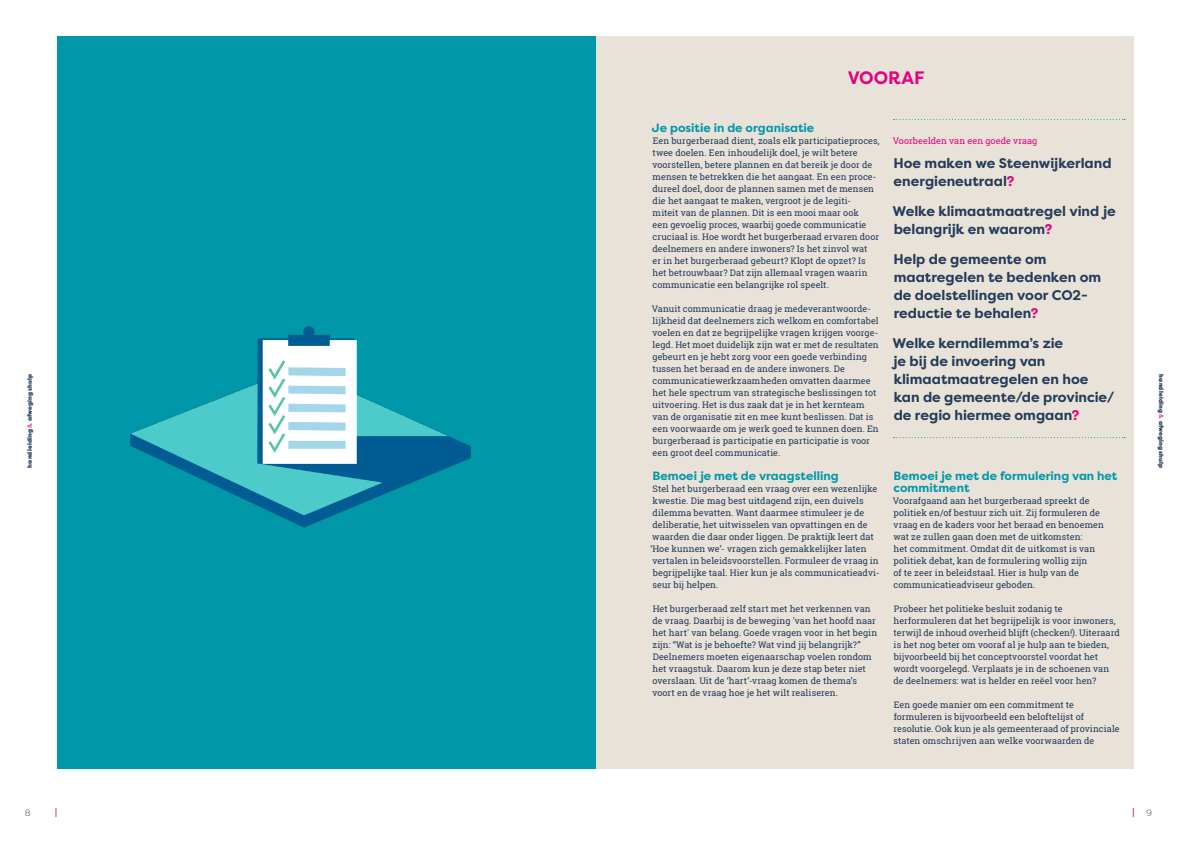
<style>
.page{position:relative;width:1191px;height:842px;background:#fff}
.page>*{position:absolute;margin:0;border:0;box-sizing:border-box;transform-origin:0 0}
.RES_Heading_1{font:700 18px "Filson Pro";color:#e5007d}
.bijlage_H2{font:700 14px/18px "Filson Pro";color:#223c5a}
.RES_tussenkopje{font:700 12px "Filson Pro";color:#0097a9}
.bijlage_H2-2{font:700 12px/12px "Filson Pro";color:#0097a9}
.t1{font:700 9.2px "Filson Pro";color:#e5007d}
.RES_tussenkopje-2{font:9px/12px "Roboto Slab";letter-spacing:.01em;color:#223c5a}
.bijlage_H2-3{font:9px/12px "Roboto Slab";letter-spacing:.005em;color:#223c5a}
.RES_body{font:9px "Roboto Slab";letter-spacing:.01em;color:#e5007d}
.t2{font:300 9px "Filson Pro";color:#223c5a}
.t3{font:700 9px "Filson Pro";color:#e5007d}
.t4{font:900 6px "Filson Pro";letter-spacing:.025em;color:#223c5a}
.s1{font-weight:400;color:#e5007d}
.s2{color:#e5007d}
</style>
<div class="page">
<div style="left:595px;top:36px;width:539px;height:732px;background:#e9e2d8"></div>
<div style="left:57px;top:36px;width:538px;height:732px;background:#0097a9"></div>
<img style="left:130px;top:326px;width:340px;height:202px">
<svg style="left:893px;top:119px;width:232px;height:1px"></svg>
<svg style="left:893px;top:437px;width:232px;height:1px"></svg>
<p class="t4" style="left:26px;top:468px;width:95px;rotate:-90deg">handleiding <span class="s1">&amp;</span> afwegingshulp</p>
<p class="RES_Heading_1" style="left:847px;top:66px;width:78px">VOORAF</p>
<p class="RES_tussenkopje" style="left:652px;top:120px;width:164px">Je positie in de organisatie</p>
<p class="RES_tussenkopje-2" style="left:652px;top:135px;width:229px">Een burgerberaad dient, zoals elk participatieproces, twee doelen. Een inhoudelijk doel, je wilt betere voorstellen, betere plannen en dat bereik je door de mensen te betrekken die het aangaat. En een proce&shy;dureel doel, door de plannen samen met de mensen die het aangaat te maken, vergroot je de legiti-<br>miteit van de plannen. Dit is een mooi maar ook<br>een gevoelig proces, waarbij goede communicatie cruciaal is. Hoe wordt het burgerberaad ervaren door deelnemers en andere inwoners? Is het zinvol wat<br>er in het burgerberaad gebeurt? Klopt de opzet? Is het betrouwbaar? Dat zijn allemaal vragen waarin communicatie een belangrijke rol speelt.</p>
<p class="RES_tussenkopje-2" style="left:652px;top:303px;width:228px">Vanuit communicatie draag je medeverantwoorde&shy;lijkheid dat deelnemers zich welkom en comfortabel voelen en dat ze begrijpelijke vragen krijgen voorge&shy;legd. Het moet duidelijk zijn wat er met de resultaten gebeurt en je hebt zorg voor een goede verbinding tussen het beraad en de andere inwoners. De communicatiewerkzaamheden omvatten daarmee het hele spectrum van strategische beslissingen tot uitvoering. Het is dus zaak dat je in het kernteam van de organisatie zit en mee kunt beslissen. Dat is een voorwaarde om je werk goed te kunnen doen. En burgerberaad is participatie en participatie is voor een groot deel communicatie.</p>
<p class="RES_tussenkopje" style="left:652px;top:468px;width:188px">Bemoei je met de vraagstelling</p>
<p class="RES_tussenkopje-2" style="left:650px;top:483px;width:231px">Stel het burgerberaad een vraag over een wezenlijke kwestie. Die mag best uitdagend zijn, een duivels dilemma bevatten. Want daarmee stimuleer je de deliberatie, het uitwisselen van opvattingen en de waarden die daar onder liggen. De praktijk leert dat ‘Hoe kunnen we’- vragen zich gemakkelijker laten vertalen in beleidsvoorstellen. Formuleer de vraag in begrijpelijke taal. Hier kun je als communicatieadvi&shy;seur bij helpen.</p>
<p class="RES_tussenkopje-2" style="left:652px;top:603px;width:226px">Het burgerberaad zelf start met het verkennen van de vraag. Daarbij is de beweging 'van het hoofd naar het hart' van belang. Goede vragen voor in het begin zijn: “Wat is je behoefte? Wat vind jij belangrijk?” Deelnemers moeten eigenaarschap voelen rondom het vraagstuk. Daarom kun je deze stap beter niet overslaan. Uit de ‘hart’-vraag komen de thema’s voort en de vraag hoe je het wilt realiseren.</p>
<p class="RES_body" style="left:893px;top:135px;width:146px">Voorbeelden van een goede vraag</p>
<p class="bijlage_H2" style="left:893px;top:154px;width:220px">Hoe maken we Steenwijkerland energieneutraal<span class="s2">?</span></p>
<p class="bijlage_H2" style="left:892px;top:202px;width:225px">Welke klimaatmaatregel vind je belangrijk en waarom<span class="s2">?</span></p>
<p class="bijlage_H2" style="left:893px;top:250px;width:209px">Help de gemeente om maatregelen te bedenken om de doelstellingen voor CO2- reductie te behalen<span class="s2">?</span></p>
<p class="bijlage_H2" style="left:892px;top:334px;width:224px">Welke kerndilemma’s zie<br>je bij de invoering van klimaatmaatregelen en hoe kan de gemeente/de provincie/ de regio hiermee omgaan<span class="s2">?</span></p>
<p class="bijlage_H2-2" style="left:893px;top:470px;width:225px">Bemoei je met de formulering van het commitment</p>
<p class="bijlage_H2-3" style="left:893px;top:495px;width:212px">Voorafgaand aan het burgerberaad spreekt de politiek en/of bestuur zich uit. Zij formuleren de vraag en de kaders voor het beraad en benoemen wat ze zullen gaan doen met de uitkomsten:<br>het commitment. Omdat dit de uitkomst is van politiek debat, kan de formulering wollig zijn<br>of te zeer in beleidstaal. Hier is hulp van de communicatieadviseur geboden.</p>
<p class="bijlage_H2-3" style="left:893px;top:603px;width:228px">Probeer het politieke besluit zodanig te herformuleren dat het begrijpelijk is voor inwoners, terwijl de inhoud overheid blijft (checken!). Uiteraard is het nog beter om vooraf al je hulp aan te bieden, bijvoorbeeld bij het conceptvoorstel voordat het wordt voorgelegd. Verplaats je in de schoenen van de deelnemers: wat is helder en reëel voor hen?</p>
<p class="bijlage_H2-3" style="left:893px;top:699px;width:228px">Een goede manier om een commitment te formuleren is bijvoorbeeld een beloftelijst of resolutie. Ook kun je als gemeenteraad of provinciale staten omschrijven aan welke voorwaarden de</p>
<p class="t4" style="left:1165px;top:374px;width:95px;rotate:90deg">handleiding <span class="s1">&amp;</span> afwegingshulp</p>
<p class="t2" style="left:25px;top:807px;width:7px">8</p>
<p class="t3" style="left:55px;top:806px;width:3px">|</p>
<p class="t1" style="left:1132px;top:806px;width:21px">| <sub>9</sub></p>
</div>
